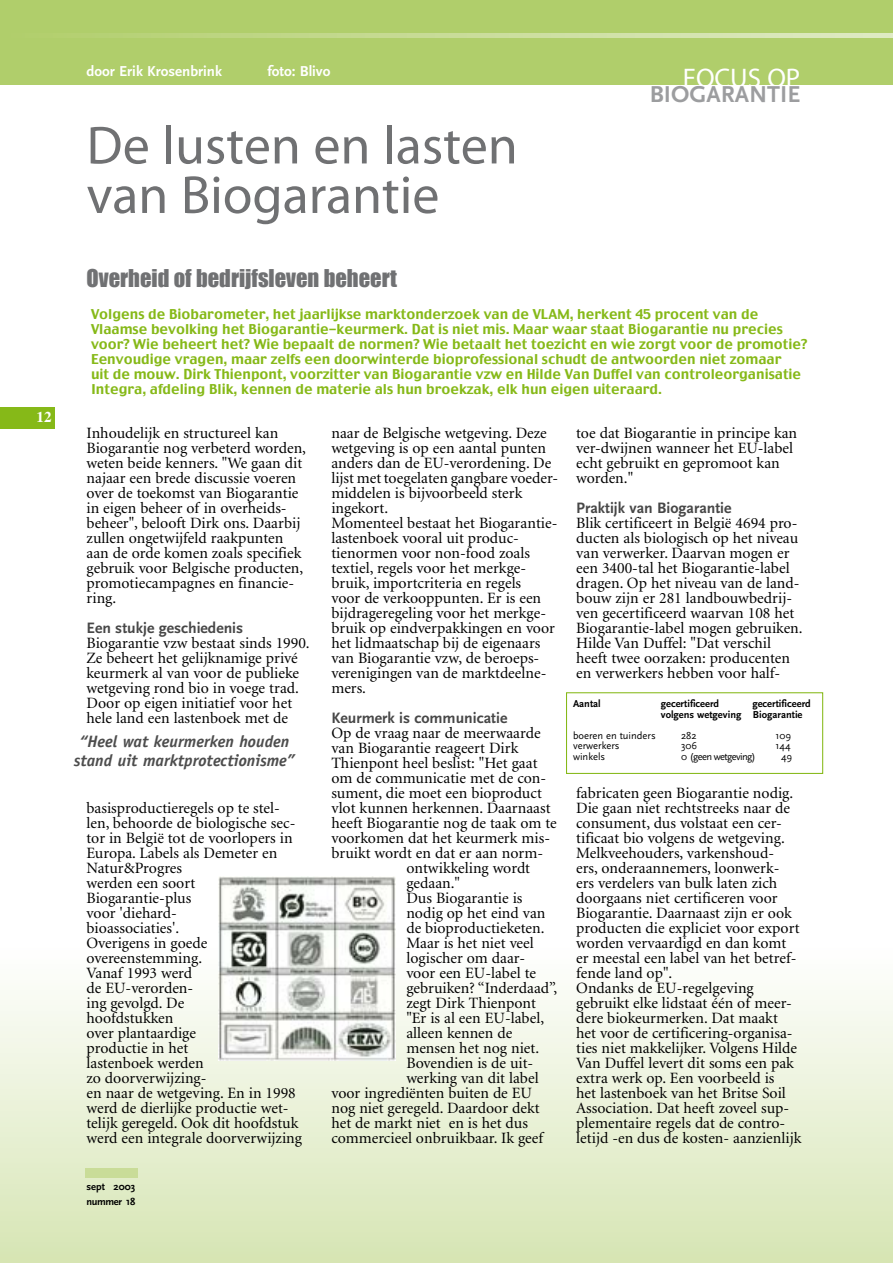
<style>
.page{position:relative;width:893px;height:1263px;background:#fff}
.page>*{position:absolute;margin:0;border:0;box-sizing:border-box;transform-origin:0 0}
.t1{font:54px/49.5px "Myriad Pro";color:#707173}
.t2{font:27px "Myriad Pro";color:#fff}
.t3{font:700 24px "Scala Sans";color:#9c9d9f}
.t4{font:22.5px "Impact";color:#707173}
.t5{font:italic 700 16.5px/19.8px "Officina Sans";color:#4d4d4d;text-align:center}
.t6{font:15.75px/15px "Minion";color:#000}
.t7{font:700 15.75px "Scala Sans";color:#474747}
.t8{font:700 15px "Scala Sans";color:#fff}
.t9{font:700 15px "Times";color:#fff}
.t10{font:13.5px/15px "Charcoal";color:#86b918}
.t11{font:700 10.5px/15px "Scala Sans";color:#000}
.t12{font:10.5px "Scala Sans";color:#000}
.t13{font:10.5px "Scala Sans";letter-spacing:-.06em;color:#000}
</style>
<div class="page">
<div style="left:0;top:947px;width:893px;height:316px;background:linear-gradient(to bottom,#fff,#d7e5b4)"></div>
<div style="left:0;top:0;width:893px;height:85px;background:#b0ce6b"></div>
<div style="left:0;top:408px;width:55px;height:21px;background:#86b918"></div>
<div style="left:85px;top:1168px;width:53px;height:10px;background:#c9dc98"></div>
<svg style="left:109px;top:33px;width:784px;height:4px;background:#cbdd9d"></svg>
<div style="left:566px;top:692px;width:257px;height:82px;border:1px solid #86b918"></div>
<img style="left:219px;top:876px;width:177px;height:184px">
<p class="t9" style="left:37px;top:403px;width:16px">12</p>
<p class="t8" style="left:87px;top:64px;width:137px">door Erik Krosenbrink</p>
<p class="t8" style="left:267px;top:64px;width:65px">foto: Blivo</p>
<h1 class="t1" style="left:87px;top:120px;width:433px">De lusten en lasten van Biogarantie</h1>
<h2 class="t2" style="left:683px;top:61px;width:119px">FOCUS OP</h2>
<h3 class="t3" style="left:650px;top:81px;width:152px">BIOGARANTIE</h3>
<h3 class="t4" style="left:87px;top:264px;width:312px">Overheid of bedrijfsleven beheert</h3>
<p class="t10" style="left:91px;top:308px;width:717px">Volgens de Biobarometer, het jaarlijkse marktonderzoek van de VLAM, herkent 45 procent van de Vlaamse bevolking het Biogarantie-keurmerk. Dat is niet mis. Maar waar staat Biogarantie nu precies voor? Wie beheert het? Wie bepaalt de normen? Wie betaalt het toezicht en wie zorgt voor de promotie?<br>Eenvoudige vragen, maar zelfs een doorwinterde bioprofessional schudt de antwoorden niet zomaar<br>uit de mouw. Dirk Thienpont, voorzitter van Biogarantie vzw en Hilde Van Duffel van controleorganisatie Integra, afdeling Blik, kennen de materie als hun broekzak, elk hun eigen uiteraard.</p>
<p class="t6" style="left:87px;top:426px;width:221px">Inhoudelijk en structureel kan<br>Biogarantie nog verbeterd worden, weten beide kenners. "We gaan dit najaar een brede discussie voeren over de toekomst van Biogarantie in eigen beheer of in overheids&shy;beheer", belooft Dirk ons. Daarbij zullen ongetwijfeld raakpunten aan de orde komen zoals specifiek gebruik voor Belgische producten, promotiecampagnes en financie&shy;ring.</p>
<p class="t7" style="left:87px;top:619px;width:158px">Een stukje geschiedenis</p>
<p class="t6" style="left:87px;top:636px;width:225px">Biogarantie vzw bestaat sinds 1990.<br>Ze beheert het gelijknamige privé keurmerk al van voor de publieke wetgeving rond bio in voege trad.<br>Door op eigen initiatief voor het hele land een lastenboek met de</p>
<p class="t5" style="left:74px;top:731px;width:222px">“Heel wat keurmerken houden stand uit marktprotectionisme”</p>
<p class="t6" style="left:87px;top:801px;width:217px">basisproductieregels op te stel&shy;len, behoorde de biologische sec&shy;tor in België tot de voorlopers in<br>Europa. Labels als Demeter en<br>Natur&amp;Progres<br>werden een soort<br>Biogarantie-plus<br>voor 'diehard-<br>bioassociaties'.<br>Overigens in goede overeenstemming.<br>Vanaf 1993 werd<br>de EU-verorden-<br>ing gevolgd. De<br>hoofdstukken<br>over plant-aardige<br>productie in het<br>lastenboek werden<br>zo doorverwijzing-<br>en naar de wetgeving. En in 1998 werd de dierlijke productie wet&shy;telijk geregeld. Ook dit hoofdstuk werd een integrale doorverwijzing</p>
<p class="t11" style="left:87px;top:1179px;width:50px">sept 2003 nummer 18</p>
<p class="t6" style="left:331px;top:426px;width:228px">naar de Belgische wetgeving. Deze wetgeving is op een aantal punten anders dan de EU-verordening. De lijst met toegelaten gangbare voeder&shy;middelen is bijvoorbeeld sterk ingekort.<br>Momenteel bestaat het Biogarantie&shy;lastenboek vooral uit produc&shy;tienormen voor non-food zoals textiel, regels voor het merkge&shy;bruik, importcriteria en regels<br>voor de verkooppunten. Er is een bijdrageregeling voor het merkge&shy;bruik op eindverpakkingen en voor het lidmaatschap bij de eigenaars van Biogarantie vzw, de beroeps&shy;verenigingen van de marktdeelne&shy;mers.</p>
<p class="t7" style="left:331px;top:709px;width:177px">Keurmerk is communicatie</p>
<p class="t6" style="left:331px;top:726px;width:211px">Op de vraag naar de meerwaarde</p>
<p class="t6" style="left:331px;top:741px;width:189px">van Biogarantie reageert Dirk</p>
<p class="t6" style="left:331px;top:756px;width:208px">Thienpont heel beslist: "Het gaat</p>
<p class="t6" style="left:331px;top:771px;width:216px">om de communicatie met de con-</p>
<p class="t6" style="left:331px;top:786px;width:212px">sument, die moet een bioproduct</p>
<p class="t6" style="left:331px;top:801px;width:221px">vlot kunnen herkennen. Daarnaast</p>
<p class="t6" style="left:331px;top:816px;width:227px">heeft Biogarantie nog de taak om te</p>
<p class="t6" style="left:331px;top:831px;width:220px">voorkomen dat het keurmerk mis-</p>
<p class="t6" style="left:331px;top:846px;width:211px">bruikt wordt en dat er aan norm-</p>
<p class="t6" style="left:406px;top:861px;width:125px">ontwikkeling wordt</p>
<p class="t6" style="left:406px;top:876px;width:55px">gedaan."</p>
<p class="t6" style="left:406px;top:891px;width:118px">Dus Biogarantie is</p>
<p class="t6" style="left:406px;top:906px;width:141px">nodig op het eind van</p>
<p class="t6" style="left:406px;top:921px;width:140px">de bioproductieketen.</p>
<p class="t6" style="left:406px;top:936px;width:129px">Maar is het niet veel</p>
<p class="t6" style="left:406px;top:951px;width:120px">logischer om daar-</p>
<p class="t6" style="left:406px;top:966px;width:131px">voor een EU-label te</p>
<p class="t6" style="left:406px;top:981px;width:152px">gebruiken? “Inderdaad”,</p>
<p class="t6" style="left:406px;top:996px;width:131px">zegt Dirk Thienpont</p>
<p class="t6" style="left:406px;top:1011px;width:139px">"Er is al een EU-label,</p>
<p class="t6" style="left:406px;top:1026px;width:107px">alleen kennen de</p>
<p class="t6" style="left:406px;top:1041px;width:134px">mensen het nog niet.</p>
<p class="t6" style="left:406px;top:1056px;width:128px">Bovendien is de uit-</p>
<p class="t6" style="left:406px;top:1071px;width:134px">werking van dit label</p>
<p class="t6" style="left:331px;top:1086px;width:202px">voor ingrediënten buiten de EU</p>
<p class="t6" style="left:331px;top:1101px;width:210px">nog niet geregeld. Daardoor dekt</p>
<p class="t6" style="left:331px;top:1116px;width:198px">het de markt niet en is het dus</p>
<p class="t6" style="left:331px;top:1131px;width:213px">commercieel onbruikbaar. Ik geef</p>
<p class="t6" style="left:576px;top:426px;width:222px">toe dat Biogarantie in principe kan ver-dwijnen wanneer het EU-label echt gebruikt en gepromoot kan worden."</p>
<p class="t7" style="left:576px;top:499px;width:157px">Praktijk van Biogarantie</p>
<p class="t6" style="left:576px;top:516px;width:228px">Blik certificeert in België 4694 pro&shy;ducten als biologisch op het niveau van verwerker. Daarvan mogen er een 3400-tal het Biogarantie-label dragen. Op het niveau van de land&shy;bouw zijn er 281 landbouwbedrij&shy;ven gecertificeerd waarvan 108 het Biogarantie-label mogen gebruiken.<br>Hilde Van Duffel: "Dat verschil heeft twee oorzaken: producenten en verwerkers hebben voor half-</p>
<p class="t11" style="left:573px;top:696px;width:29px">Aantal</p>
<p class="t11" style="left:661px;top:696px;width:60px">gecertificeerd</p>
<p class="t11" style="left:661px;top:699px;width:152px;line-height:10.5px;text-indent:92px">gecertificeerd volgens wetgeving Biogarantie</p>
<p class="t12" style="left:573px;top:729px;width:84px">boeren en tuinders</p>
<p class="t12" style="left:681px;top:729px;width:17px">282</p>
<p class="t12" style="left:775px;top:729px;width:17px">109</p>
<p class="t12" style="left:573px;top:740px;width:48px">verwerkers</p>
<p class="t12" style="left:681px;top:740px;width:18px">306</p>
<p class="t12" style="left:775px;top:740px;width:17px">144</p>
<p class="t12" style="left:573px;top:750px;width:34px">winkels</p>
<p class="t13" style="left:681px;top:750px;width:76px">0 (geen wetgeving)</p>
<p class="t12" style="left:781px;top:750px;width:13px">49</p>
<p class="t6" style="left:576px;top:786px;width:227px">fabricaten geen Biogarantie nodig.<br>Die gaan niet rechtstreeks naar de consument, dus volstaat een cer&shy;tificaat bio volgens de wetgeving.<br>Melkveehouders, varkenshoud-<br>ers, onderaannemers, loonwerk&shy;ers verdelers van bulk laten zich doorgaans niet certificeren voor Biogarantie. Daarnaast zijn er ook producten die expliciet voor export worden vervaardigd en dan komt er meestal een label van het betref&shy;fende land op".<br>Ondanks de EU-regelgeving gebruikt elke lidstaat één of meer&shy;dere biokeurmerken. Dat maakt het voor de certificering-organisa&shy;ties niet makkelijker. Volgens Hilde Van Duffel levert dit soms een pak extra werk op. Een voorbeeld is<br>het lastenboek van het Britse Soil Association. Dat heeft zoveel sup&shy;plementaire regels dat de contro&shy;letijd -en dus de kosten- aanzienlijk</p>
</div>
